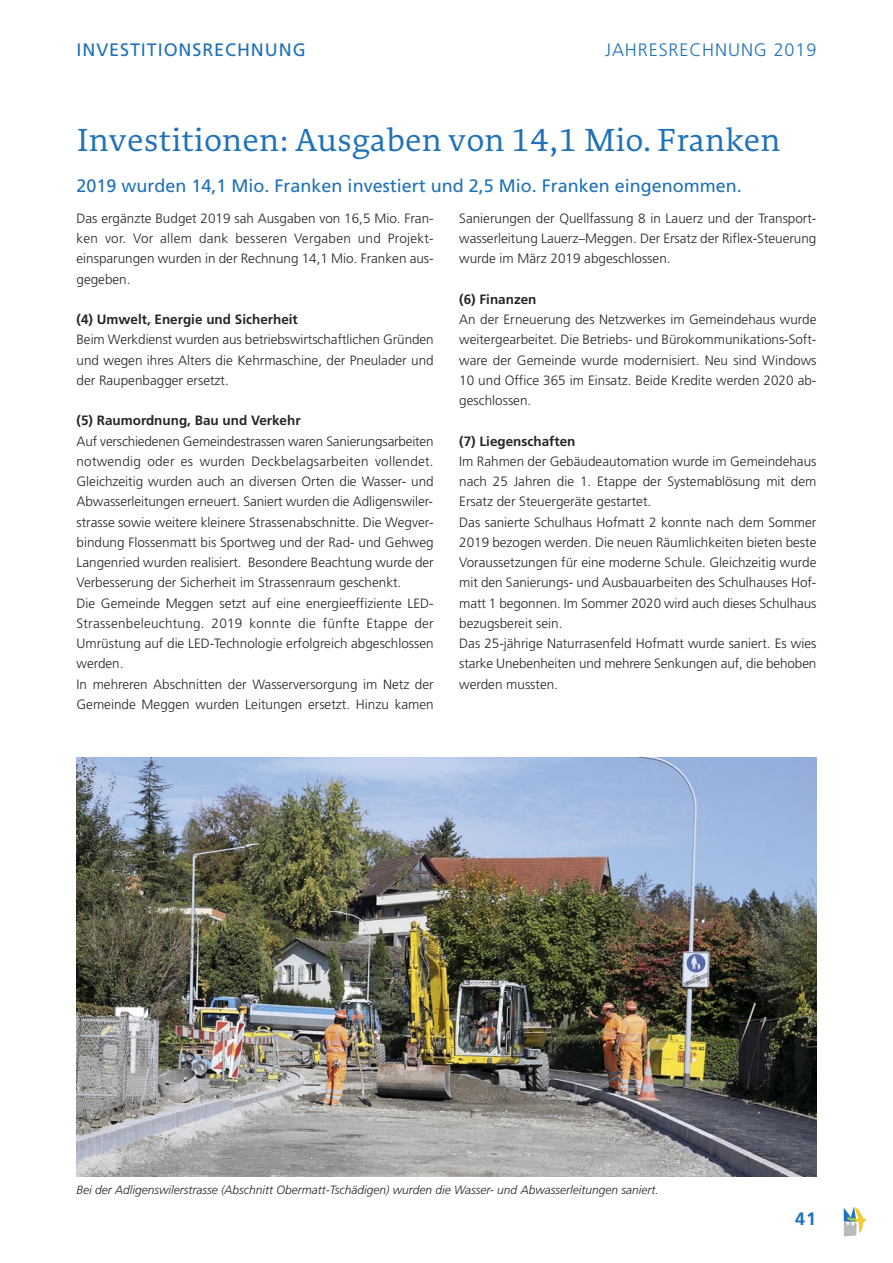
<style>
.page{position:relative;width:893px;height:1263px;background:#fff}
.page>*{position:absolute;margin:0;border:0;box-sizing:border-box;transform-origin:0 0}
.t1{font:300 31.5px "Edit Serif Pro";color:#1f71b9}
.t2{font:18px "Frutiger";color:#1f71b9}
.t3{font:18px "Frutiger";letter-spacing:.05em;color:#1f71b9}
.t4{font:300 18px "Frutiger";letter-spacing:.05em;color:#1f71b9}
.t5{font:700 18px "Frutiger";color:#1f71b9}
.t6{font:300 13.5px/20.2px "Frutiger";color:#272526;text-align:justify}
.t7{font:700 13.5px "Frutiger";color:#272526}
.t8{font:italic 300 12px "Frutiger";color:#272526}
</style>
<div class="page">
<svg style="left:844px;top:1207px;width:22px;height:29px"></svg>
<img style="left:76px;top:757px;width:740px;height:419px">
<p class="t3" style="left:77px;top:43px;width:231px">INVESTITIONSRECHNUNG</p>
<p class="t4" style="left:605px;top:43px;width:213px">JAHRESRECHNUNG 2019</p>
<p class="t1" style="left:77px;top:121px;width:706px">Investitionen: Ausgaben von 14,1 Mio. Franken</p>
<p class="t2" style="left:77px;top:179px;width:667px">2019 wurden 14,1 Mio. Franken investiert und 2,5 Mio. Franken eingenommen.</p>
<p class="t6" style="left:77px;top:209px;width:359px">Das ergänzte Budget 2019 sah Ausgaben von 16,5 Mio. Fran&shy;ken vor. Vor allem dank besseren Vergaben und Projekt - ein sparungen wurden in der Rechnung 14,1 Mio. Franken aus&shy;gegeben.</p>
<p class="t7" style="left:77px;top:314px;width:223px">(4) Umwelt, Energie und Sicherheit</p>
<p class="t6" style="left:77px;top:330px;width:359px">Beim Werkdienst wurden aus betriebswirtschaftlichen Gründen und wegen ihres Alters die Kehrmaschine, der Pneulader und der Raupenbagger ersetzt.</p>
<p class="t7" style="left:77px;top:415px;width:226px">(5) Raumordnung, Bau und Verkehr</p>
<p class="t6" style="left:77px;top:432px;width:359px">Auf verschiedenen Gemeindestrassen waren Sanierungsarbeiten notwendig oder es wurden Deckbelagsarbeiten vollendet.<br>Gleichzeitig wurden auch an diversen Orten die Wasser- und Abwasserleitungen erneuert. Saniert wurden die Adligenswiler&shy;strasse sowie weitere kleinere Strassenabschnitte. Die Wegver&shy;bindung Flossenmatt bis Sportweg und der Rad- und Gehweg Langenried wurden realisiert. Besondere Beachtung wurde der Verbesserung der Sicherheit im Strassenraum geschenkt.</p>
<p class="t6" style="left:77px;top:594px;width:359px">Die Gemeinde Meggen setzt auf eine energieeffiziente LED-Strassenbeleuchtung. 2019 konnte die fünfte Etappe der Umrüstung auf die LED-Technologie erfolgreich abgeschlossen werden.</p>
<p class="t6" style="left:77px;top:675px;width:359px">In mehreren Abschnitten der Wasserversorgung im Netz der<br>Gemeinde Meggen wurden Leitungen ersetzt. Hinzu kamen</p>
<p class="t6" style="left:459px;top:209px;width:359px">Sanierungen der Quellfassung 8 in Lauerz und der Transport - wasserleitung Lauerz–Meggen. Der Ersatz der Riflex-Steuerung wurde im März 2019 abgeschlossen.</p>
<p class="t7" style="left:459px;top:294px;width:79px">(6) Finanzen</p>
<p class="t6" style="left:459px;top:310px;width:359px">An der Erneuerung des Netzwerkes im Gemeindehaus wurde weitergearbeitet. Die Betriebs- und Bürokommunikations-Soft&shy;ware der Gemeinde wurde modernisiert. Neu sind Windows 10 und Office 365 im Einsatz. Beide Kredite werden 2020 ab&shy;geschlossen.</p>
<p class="t7" style="left:459px;top:435px;width:118px">(7) Liegenschaften</p>
<p class="t6" style="left:459px;top:452px;width:359px">Im Rahmen der Gebäudeautomation wurde im Gemeindehaus nach 25 Jahren die 1. Etappe der Systemablösung mit dem Ersatz der Steuergeräte gestartet.</p>
<p class="t6" style="left:459px;top:513px;width:359px">Das sanierte Schulhaus Hofmatt 2 konnte nach dem Sommer 2019 bezogen werden. Die neuen Räumlichkeiten bieten beste Voraussetzungen für eine moderne Schule. Gleichzeitig wurde mit den Sanierungs- und Ausbauarbeiten des Schulhauses Hof&shy;matt 1 begonnen. Im Sommer 2020 wird auch dieses Schulhaus bezugsbereit sein.</p>
<p class="t6" style="left:459px;top:634px;width:359px">Das 25-jährige Naturrasenfeld Hofmatt wurde saniert. Es wies starke Unebenheiten und mehrere Senkungen auf, die behoben werden mussten.</p>
<p class="t8" style="left:77px;top:1184px;width:584px">Bei der Adligenswilerstrasse (Abschnitt Obermatt-Tschädigen) wurden die Wasser- und Abwasserleitungen saniert.</p>
<p class="t5" style="left:795px;top:1212px;width:22px">41</p>
</div>
